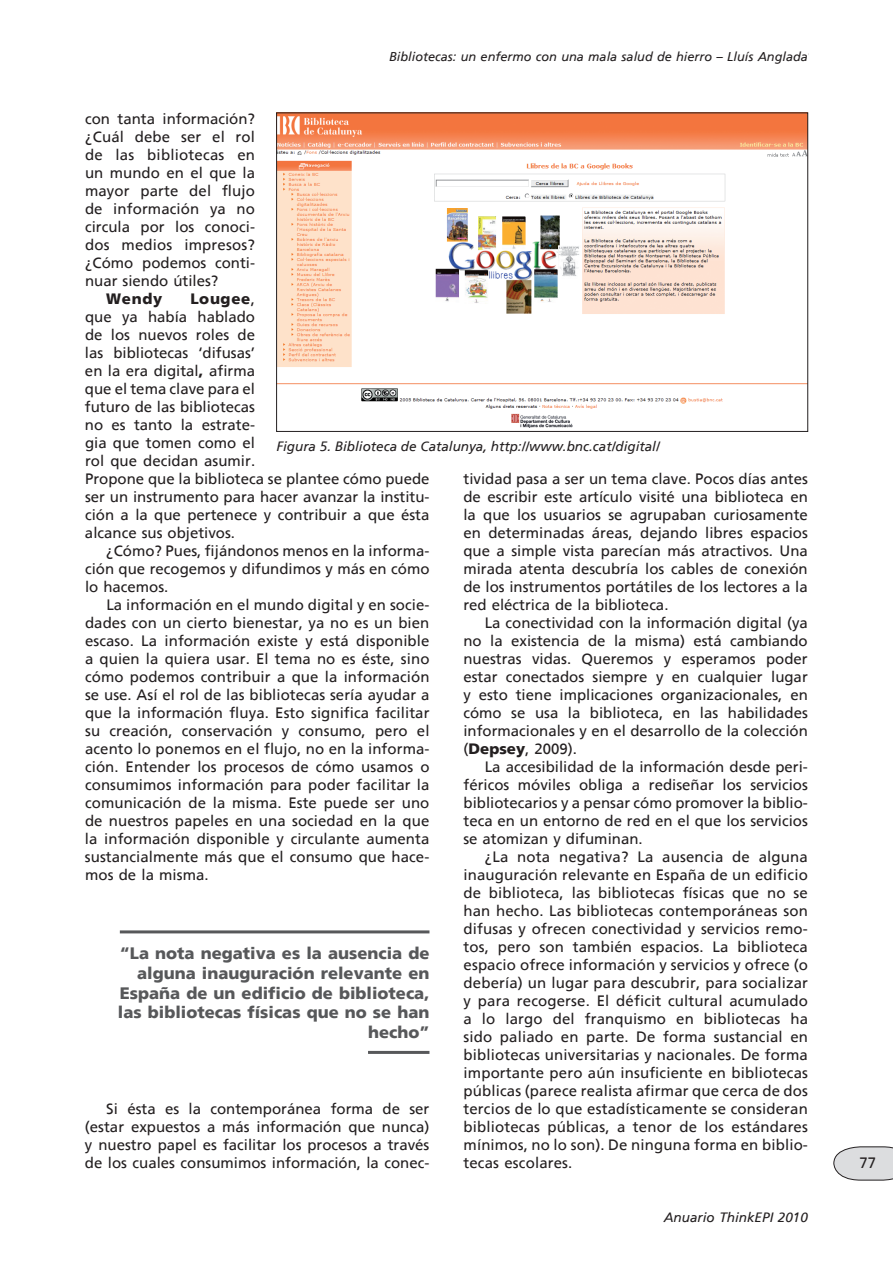
<style>
.page{position:relative;width:893px;height:1263px;background:#fff}
.page>*{position:absolute;margin:0;border:0;box-sizing:border-box;transform-origin:0 0}
.t1{font:16.5px/19.8px "Frutiger 75 Black A";color:#57585a;text-align:right}
.t2{font:15px/18px "Frutiger 55 Roman A";color:#231f20;text-align:justify}
.t3{font:15px "Frutiger 75 Black A";letter-spacing:.045em;color:#231f20}
.t4{font:13.5px "Frutiger 56 Italic A";color:#231f20}
.t5{font:12.75px "Frutiger 56 Italic A";color:#231f20}
.s1{font-family:"Frutiger 55 Roman A"}
.s2{font-family:"Frutiger 75 Black A"}
</style>
<div class="page">
<svg style="left:833px;top:1146px;width:60px;height:35px;background:#d4d4d6"></svg>
<hr style="left:120px;top:930px;width:309px;height:3px;background:#57585a">
<hr style="left:368px;top:1051px;width:61px;height:3px;background:#57585a">
<img style="left:278px;top:115px;width:528px;height:313px">
<p class="t5" style="left:389px;top:49px;width:420px">Bibliotecas: un enfermo con una mala salud de hierro – Lluís Anglada</p>
<p class="t5" style="left:362px;top:49px;width:448px">??????????????????????????????????????????????????????????????????????</p>
<p class="t2" style="left:85px;top:110px;width:172px">con tanta información? ¿Cuál debe ser el rol de las bibliotecas en un mundo en el que la mayor parte del flujo de información ya no circula por los conoci&shy;dos medios impresos? ¿Cómo podemos conti&shy;nuar siendo útiles?</p>
<p class="t3" style="left:106px;top:290px;width:57px">Wendy</p>
<p class="t3" style="left:190px;top:290px;width:66px">Lougee<span class="s1">,</span></p>
<p class="t2" style="left:85px;top:308px;width:346px;text-align:left">que ya había hablado<br>de los nuevos roles de<br>las bibliotecas ‘difusas’<br>en la era digital<span class="s2">,</span> afirma<br>que el tema clave para el<br>futuro de las bibliotecas<br>no es tanto la estrate-<br>gia que tomen como el<br>rol que decidan asumir.<br>Propone que la biblioteca se plantee cómo puede ser un instrumento para hacer avanzar la institu&shy;ción a la que pertenece y contribuir a que ésta alcance sus objetivos.</p>
<p class="t2" style="left:85px;top:542px;width:346px;text-indent:21px">¿Cómo? Pues, fijándonos menos en la informa&shy;ción que recogemos y difundimos y más en cómo lo hacemos.</p>
<p class="t2" style="left:85px;top:596px;width:346px;text-indent:21px">La información en el mundo digital y en socie&shy;dades con un cierto bienestar, ya no es un bien escaso. La información existe y está disponible a quien la quiera usar. El tema no es éste, sino cómo podemos contribuir a que la información se use. Así el rol de las bibliotecas sería ayudar a que la información fluya. Esto significa facilitar su creación, conservación y consumo, pero el acento lo ponemos en el flujo, no en la informa&shy;ción. Entender los procesos de cómo usamos o consumimos información para poder facilitar la comunicación de la misma. Este puede ser uno de nuestros papeles en una sociedad en la que la información disponible y circulante aumenta sustancialmente más que el consumo que hace&shy;mos de la misma.</p>
<p class="t4" style="left:276px;top:438px;width:385px">Figura 5. Biblioteca de Catalunya, http://www.bnc.cat/digital/</p>
<p class="t2" style="left:463px;top:470px;width:346px">tividad pasa a ser un tema clave. Pocos días antes de escribir este artículo visité una biblioteca en la que los usuarios se agrupaban curiosamente en determinadas áreas, dejando libres espacios que a simple vista parecían más atractivos. Una mirada atenta descubría los cables de conexión de los instrumentos portátiles de los lectores a la red eléctrica de la biblioteca.</p>
<p class="t2" style="left:463px;top:614px;width:346px;text-indent:21px">La conectividad con la información digital (ya no la existencia de la misma) está cambiando nuestras vidas. Queremos y esperamos poder estar conectados siempre y en cualquier lugar y esto tiene implicaciones organizacionales, en cómo se usa la biblioteca, en las habilidades informacionales y en el desarrollo de la colección (<span class="s2">Depsey</span>, 2009).</p>
<p class="t2" style="left:463px;top:758px;width:346px;text-indent:21px">La accesibilidad de la información desde peri&shy;féricos móviles obliga a rediseñar los servicios bibliotecarios y a pensar cómo promover la biblio&shy;teca en un entorno de red en el que los servicios se atomizan y difuminan.</p>
<p class="t2" style="left:463px;top:848px;width:346px;text-indent:21px">¿La nota negativa? La ausencia de alguna inauguración relevante en España de un edificio de biblioteca, las bibliotecas físicas que no se han hecho. Las bibliotecas contemporáneas son difusas y ofrecen conectividad y servicios remo&shy;tos, pero son también espacios. La biblioteca espacio ofrece información y servicios y ofrece (o debería) un lugar para descubrir, para socializar y para recogerse. El déficit cultural acumulado a lo largo del franquismo en bibliotecas ha sido paliado en parte. De forma sustancial en bibliotecas universitarias y nacionales. De forma importante pero aún insuficiente en bibliotecas públicas (parece realista afirmar que cerca de dos tercios de lo que estadísticamente se consideran bibliotecas públicas, a tenor de los estándares mínimos, no lo son). De ninguna forma en biblio&shy;tecas escolares.</p>
<p class="t1" style="left:118px;top:943px;width:313px">“La nota negativa es la ausencia de alguna inauguración relevante en<br>España de un edificio de biblioteca, las bibliotecas físicas que no se han hecho”</p>
<p class="t2" style="left:85px;top:1100px;width:346px;text-indent:21px">Si ésta es la contemporánea forma de ser (estar expuestos a más información que nunca) y nuestro papel es facilitar los procesos a través de los cuales consumimos información, la conec-</p>
<p class="t4" style="left:664px;top:1210px;width:146px">Anuario ThinkEPI 2010</p>
<p class="t2" style="left:860px;top:1154px;width:18px">77</p>
</div>
